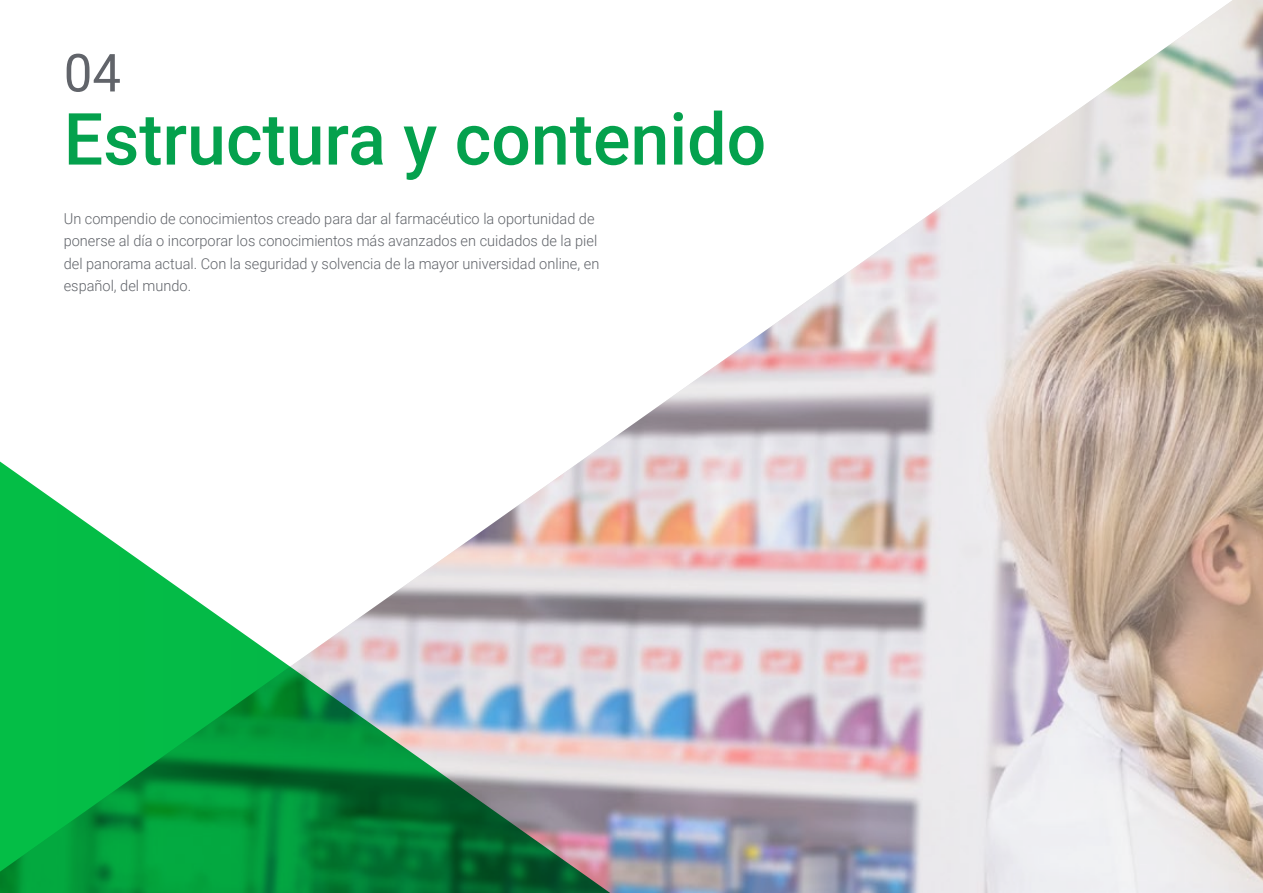
<style>
.page{position:relative;width:1263px;height:893px;background:#fff}
.page>*{position:absolute;margin:0;border:0;box-sizing:border-box;transform-origin:0 0}
.t1{font:500 72px "Roboto";color:#04a14d}
.t2{font:52.5px "Roboto";color:#61646a}
.t3{font:300 15px/22.5px "Roboto";color:#61646a}
</style>
<div class="page">
<img style="left:602px;top:0;width:661px;height:893px">
<svg style="left:0;top:446px;width:640px;height:447px"></svg>
<h2 class="t2" style="left:64px;top:36px;width:59px">04</h2>
<h1 class="t1" style="left:64px;top:89px;width:704px">Estructura y contenido</h1>
<p class="t3" style="left:64px;top:207px;width:537px">Un compendio de conocimientos creado para dar al farmacéutico la oportunidad de ponerse al día o incorporar los conocimientos más avanzados en cuidados de la piel del panorama actual. Con la seguridad y solvencia de la mayor universidad online, en español, del mundo.</p>
</div>
